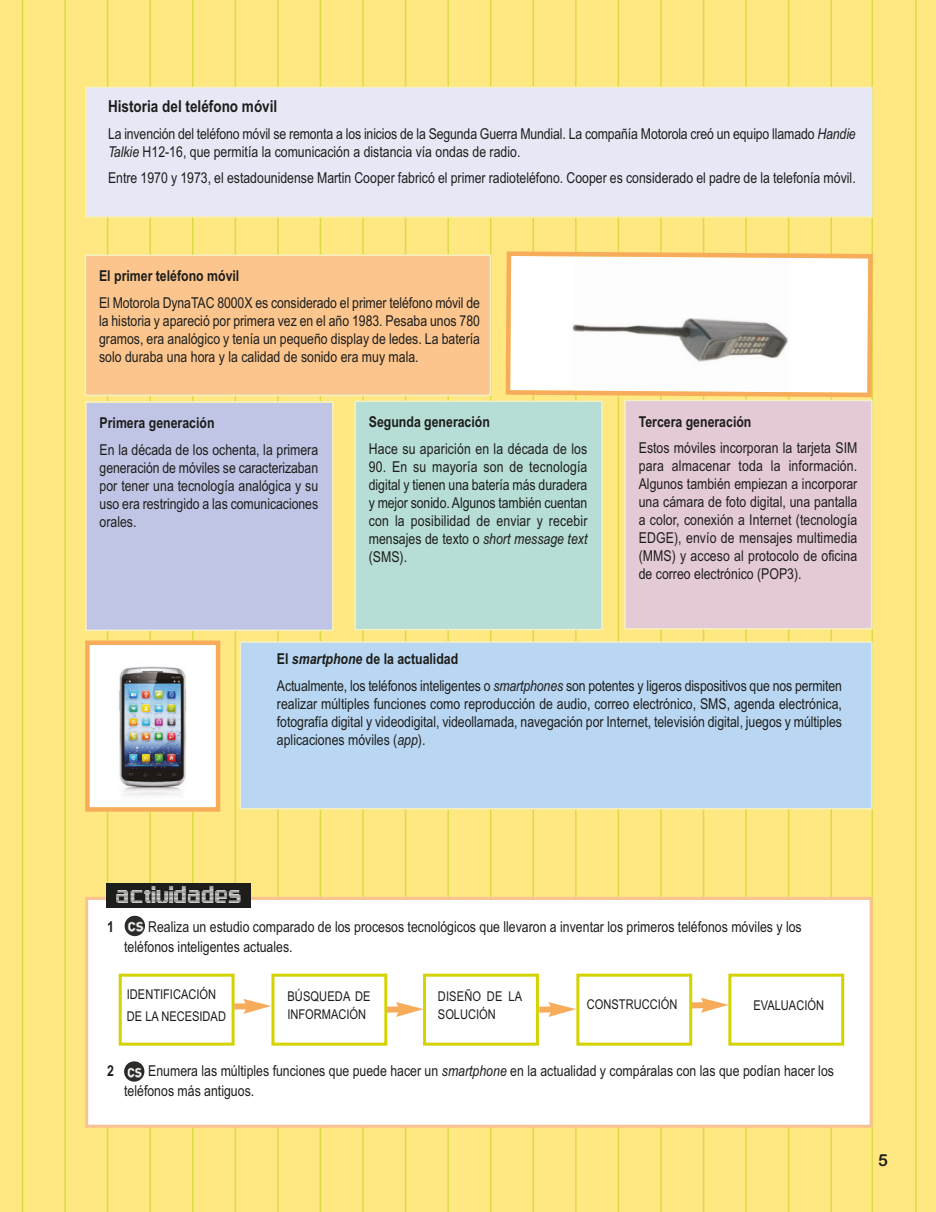
<style>
.page{position:relative;width:936px;height:1212px;background:#fff}
.page>*{position:absolute;margin:0;border:0;box-sizing:border-box;transform-origin:0 0}
.t1{font:21px "Sams Town";color:#fff}
.t2{font:700 16.5px "Arial Narrow";color:#1d1d1b}
.t3{font:16.5px "Arial Rounded MT Bold";color:#1d1d1b}
.t4{font:15px/18px "Arial Narrow";color:#1d1d1b;text-align:justify}
.t5{font:700 15px "Arial Narrow";color:#1d1d1b}
.t6{font:13.5px/18px "Arial Narrow";color:#1d1d1b}
.s1{font-style:italic}
.s2{font-weight:700}
.s3{font-weight:700;font-style:italic}
</style>
<div class="page">
<div style="left:0;top:0;width:935px;height:1212px;background:#ffe781"></div>
<hr style="left:22px;top:0;width:1px;height:1212px;background:#ddda48">
<hr style="left:64px;top:0;width:2px;height:1212px;background:#ddda48">
<hr style="left:107px;top:0;width:1px;height:1212px;background:#ddda48">
<hr style="left:149px;top:0;width:2px;height:1212px;background:#ddda48">
<hr style="left:192px;top:0;width:1px;height:1212px;background:#ddda48">
<hr style="left:234px;top:0;width:2px;height:1212px;background:#ddda48">
<hr style="left:277px;top:0;width:1px;height:1212px;background:#ddda48">
<hr style="left:319px;top:0;width:2px;height:1212px;background:#ddda48">
<hr style="left:362px;top:0;width:1px;height:1212px;background:#ddda48">
<hr style="left:404px;top:0;width:2px;height:1212px;background:#ddda48">
<hr style="left:447px;top:0;width:1px;height:1212px;background:#ddda48">
<hr style="left:489px;top:0;width:2px;height:1212px;background:#ddda48">
<hr style="left:532px;top:0;width:1px;height:1212px;background:#ddda48">
<hr style="left:574px;top:0;width:2px;height:1212px;background:#ddda48">
<hr style="left:617px;top:0;width:1px;height:1212px;background:#ddda48">
<hr style="left:660px;top:0;width:1px;height:1212px;background:#ddda48">
<hr style="left:702px;top:0;width:2px;height:1212px;background:#ddda48">
<hr style="left:745px;top:0;width:1px;height:1212px;background:#ddda48">
<hr style="left:787px;top:0;width:2px;height:1212px;background:#ddda48">
<hr style="left:830px;top:0;width:1px;height:1212px;background:#ddda48">
<hr style="left:871px;top:0;width:1px;height:1212px;background:#ddda48">
<hr style="left:914px;top:0;width:2px;height:1212px;background:#ddda48">
<div style="left:88px;top:900px;width:781px;height:225px;background:#fff"></div>
<div style="left:85px;top:897px;width:787px;height:231px;border:3px solid #fac294"></div>
<div style="left:87px;top:88px;width:783px;height:128px;background:#e7e8f6"></div>
<div style="left:85px;top:87px;width:787px;height:131px;border:2px solid #f3f1c4"></div>
<div style="left:106px;top:884px;width:145px;height:24px;background:#1d1d1b"></div>
<div style="left:86px;top:256px;width:403px;height:139px;background:#fbc58d"></div>
<div style="left:85px;top:255px;width:406px;height:141px;border:2px solid #f3f1c4"></div>
<svg style="left:505px;top:249px;width:368px;height:150px;background:#f3ebdf"></svg>
<div style="left:241px;top:643px;width:629px;height:165px;background:#b9d7f2"></div>
<div style="left:239px;top:641px;width:633px;height:168px;border:2px solid #f3f1c4"></div>
<div style="left:90px;top:645px;width:126px;height:162px;background:#fff"></div>
<img style="left:119px;top:666px;width:68px;height:130px">
<div style="left:85px;top:640px;width:135px;height:172px;border:4px solid #f7ac5c"></div>
<div style="left:87px;top:403px;width:245px;height:227px;background:#c1c5e5"></div>
<div style="left:85px;top:401px;width:248px;height:230px;border:2px solid #f3f1c4"></div>
<div style="left:356px;top:402px;width:245px;height:227px;background:#b6ddd6"></div>
<div style="left:354px;top:401px;width:248px;height:229px;border:2px solid #f3f1c4"></div>
<div style="left:625px;top:401px;width:245px;height:227px;background:#e4cad6"></div>
<div style="left:624px;top:400px;width:248px;height:230px;border:2px solid #f3f1c4"></div>
<div style="left:119px;top:974px;width:115px;height:72px;border:3px solid #d4d300"></div>
<div style="left:234px;top:1003px;width:14px;height:6px;background:#f7ac5c"></div>
<svg style="left:243px;top:973px;width:602px;height:73px"></svg>
<img style="left:124px;top:916px;width:21px;height:20px;border-radius:50%">
<img style="left:124px;top:1061px;width:20px;height:21px;border-radius:50%">
<p class="t2" style="left:108px;top:101px;width:171px">Historia del teléfono móvil</p>
<p class="t4" style="left:108px;top:126px;width:748px">La invención del teléfono móvil se remonta a los inicios de la Segunda Guerra Mundial. La compañía Motorola creó un equipo llamado <span class="s1">Handie<br>Talkie</span> H12-16, que permitía la comunicación a distancia vía ondas de radio.</p>
<p class="t4" style="left:108px;top:171px;width:748px">Entre 1970 y 1973, el estadounidense Martin Cooper fabricó el primer radioteléfono. Cooper es considerado el padre de la telefonía móvil.</p>
<p class="t5" style="left:99px;top:270px;width:142px">El primer teléfono móvil</p>
<p class="t4" style="left:99px;top:295px;width:382px">El Motorola DynaTAC 8000X es considerado el primer teléfono móvil de la historia y apareció por primera vez en el año 1983. Pesaba unos 780 gramos, era analógico y tenía un pequeño display de ledes. La batería solo duraba una hora y la calidad de sonido era muy mala.</p>
<p class="t5" style="left:100px;top:417px;width:116px">Primera generación</p>
<p class="t4" style="left:100px;top:442px;width:220px">En la década de los ochenta, la primera generación de móviles se caracterizaban por tener una tecnología analógica y su uso era restringido a las comunicaciones orales.</p>
<p class="t5" style="left:368px;top:417px;width:122px">Segunda generación</p>
<p class="t4" style="left:368px;top:441px;width:220px">Hace su aparición en la década de los</p>
<p class="t4" style="left:368px;top:459px;width:220px">90. En su mayoría son de tecnología digital y tienen una batería más duradera y mejor sonido. Algunos también cuentan con la posibilidad de enviar y recebir mensajes de texto o <span class="s1">short message text </span>(SMS).</p>
<p class="t5" style="left:638px;top:416px;width:114px">Tercera generación</p>
<p class="t4" style="left:638px;top:440px;width:220px">Estos móviles incorporan la tarjeta SIM para almacenar toda la información.<br>Algunos también empiezan a incorporar una cámara de foto digital, una pantalla a color, conexión a Internet (tecnología EDGE), envío de mensajes multimedia (MMS) y acceso al protocolo de oficina de correo electrónico (POP3).</p>
<p class="t4" style="left:277px;top:647px;width:566px;line-height:26.5px"><span class="s2">El</span> <span class="s3">smartphone</span> <span class="s2">de la actualidad<br></span>Actualmente, los teléfonos inteligentes o <span class="s1">smartphones</span> son potentes y ligeros dispositivos que nos permiten</p>
<p class="t4" style="left:277px;top:696px;width:566px">realizar múltiples funciones como reproducción de audio, correo electrónico, SMS, agenda electrónica, fotografía digital y videodigital, videollamada, navegación por Internet, televisión digital, juegos y múltiples aplicaciones móviles (<span class="s1">app</span>).</p>
<h1 class="t1" style="left:115px;top:883px;width:128px">actividades</h1>
<p class="t5" style="left:107px;top:921px;width:8px">1</p>
<p class="t4" style="left:124px;top:918px;width:678px;line-height:20.5px;text-indent:24px">Realiza un estudio comparado de los procesos tecnológicos que llevaron a inventar los primeros teléfonos móviles y los teléfonos inteligentes actuales.</p>
<p class="t6" style="left:127px;top:985px;width:101px;line-height:22.2px">IDENTIFICACIÓN<br>DE LA NECESIDAD</p>
<p class="t6" style="left:287px;top:989px;width:85px">BÚSQUEDA DE<br>INFORMACIÓN</p>
<p class="t6" style="left:437px;top:989px;width:86px">DISEÑO DE LA<br>SOLUCIÓN</p>
<p class="t6" style="left:586px;top:997px;width:92px">CONSTRUCCIÓN</p>
<p class="t6" style="left:753px;top:997px;width:72px">EVALUACIÓN</p>
<p class="t5" style="left:107px;top:1065px;width:8px">2</p>
<p class="t4" style="left:124px;top:1061px;width:711px;line-height:20.5px;text-indent:24px">Enumera las múltiples funciones que puede hacer un <span class="s1">smartphone</span> en la actualidad y compáralas con las que podían hacer los teléfonos más antiguos.</p>
<p class="t3" style="left:877px;top:1154px;width:11px">5</p>
</div>
